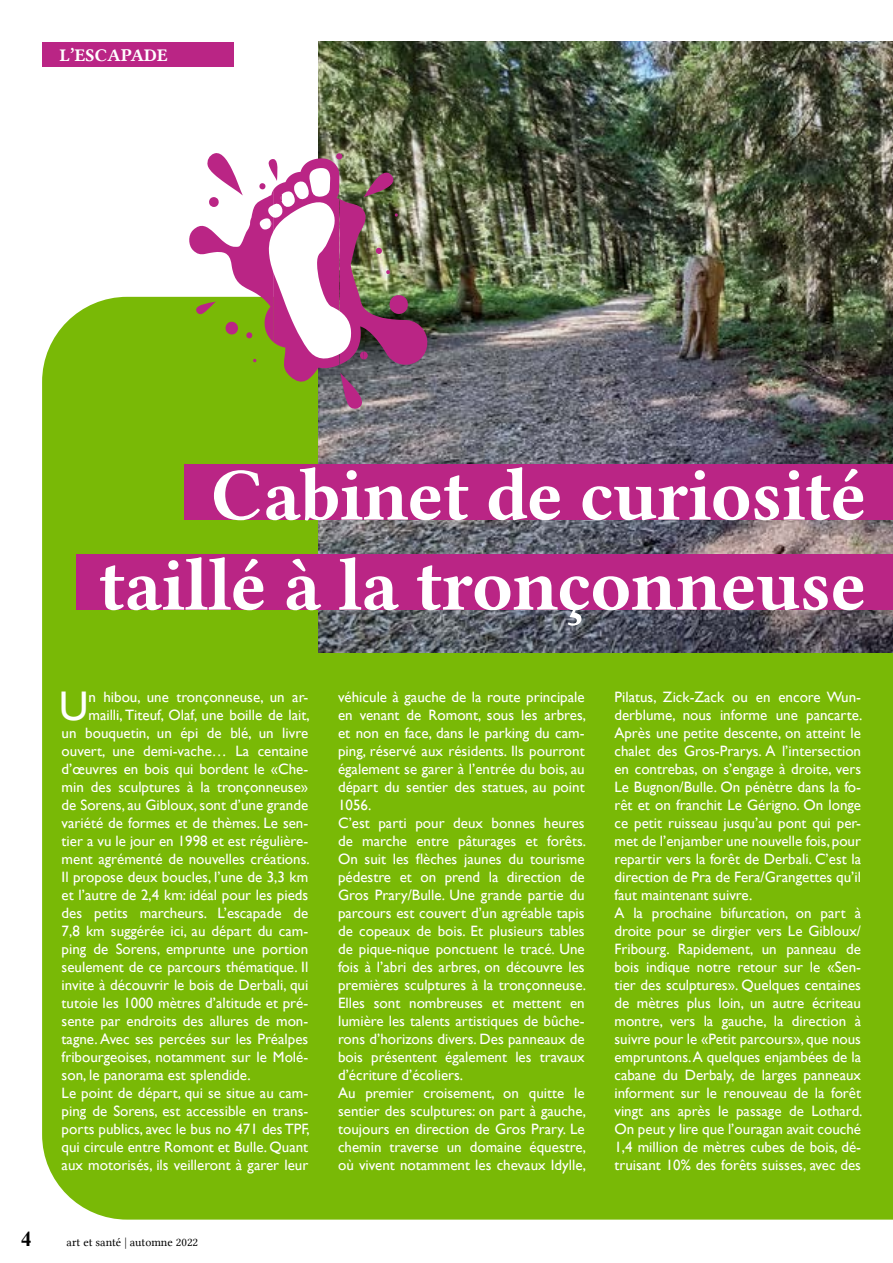
<style>
.page{position:relative;width:893px;height:1263px;background:#fff}
.page>*{position:absolute;margin:0;border:0;box-sizing:border-box;transform-origin:0 0}
.t1{font:75px/90px "Lin Libertine B";letter-spacing:-.015em;color:#fff;text-align:right}
.t2{font:41.4px "Gill Sans";color:#fff}
.t3{font:700 21px "Times New Roman";color:#000}
.t4{font:18px "Lin Libertine B";color:#fff}
.t5{font:15px/18px "Gill Sans";color:#fff}
.t6{font:12px "Lin Libertine";color:#000}
</style>
<div class="page">
<div style="left:42px;top:297px;width:851px;height:922px;background:#79b906"></div>
<div style="left:43px;top:43px;width:191px;height:24px;background:#ba2585"></div>
<img style="left:319px;top:41px;width:574px;height:612px">
<img style="left:188px;top:152px;width:242px;height:258px">
<svg style="left:259px;top:167px;width:93px;height:194px"></svg>
<div style="left:185px;top:464px;width:708px;height:56px;background:#ba2585"></div>
<div style="left:77px;top:554px;width:816px;height:56px;background:#ba2585"></div>
<p class="t4" style="left:60px;top:42px;width:110px">L’ESCAPADE</p>
<h1 class="t1" style="left:98px;top:449px;width:770px">Cabinet de curiosité taillé à la tronçonneuse</h1>
<h2 class="t2" style="left:59px;top:682px;width:31px">U</h2>
<p class="t5" style="left:88px;top:688px;width:221px">n hibou, une tronçonneuse, un ar-</p>
<p class="t5" style="left:88px;top:706px;width:223px">mailli, Titeuf, Olaf, une boille de lait,</p>
<p class="t5" style="left:62px;top:724px;width:248px">un bouquetin, un épi de blé, un livre</p>
<p class="t5" style="left:62px;top:742px;width:248px">ouvert, une demi-vache… La centaine</p>
<p class="t5" style="left:62px;top:760px;width:248px">d’œuvres en bois qui bordent le «Che-</p>
<p class="t5" style="left:62px;top:778px;width:248px">min des sculptures à la tronçonneuse»</p>
<p class="t5" style="left:62px;top:796px;width:248px">de Sorens, au Gibloux, sont d’une grande</p>
<p class="t5" style="left:62px;top:814px;width:248px">variété de formes et de thèmes. Le sen-</p>
<p class="t5" style="left:62px;top:832px;width:248px">tier a vu le jour en 1998 et est régulière-</p>
<p class="t5" style="left:62px;top:850px;width:250px">ment agrémenté de nouvelles créations.</p>
<p class="t5" style="left:62px;top:868px;width:248px">Il propose deux boucles, l’une de 3,3 km</p>
<p class="t5" style="left:62px;top:886px;width:248px">et l’autre de 2,4 km: idéal pour les pieds</p>
<p class="t5" style="left:62px;top:904px;width:248px">des petits marcheurs. L’escapade de</p>
<p class="t5" style="left:62px;top:922px;width:248px">7,8 km suggérée ici, au départ du cam-</p>
<p class="t5" style="left:62px;top:940px;width:248px">ping de Sorens, emprunte une portion</p>
<p class="t5" style="left:62px;top:958px;width:248px">seulement de ce parcours thématique. Il</p>
<p class="t5" style="left:62px;top:976px;width:248px">invite à découvrir le bois de Derbali, qui</p>
<p class="t5" style="left:62px;top:994px;width:248px">tutoie les 1000 mètres d’altitude et pré-</p>
<p class="t5" style="left:62px;top:1012px;width:248px">sente par endroits des allures de mon-</p>
<p class="t5" style="left:62px;top:1030px;width:248px">tagne. Avec ses percées sur les Préalpes</p>
<p class="t5" style="left:62px;top:1048px;width:248px">fribourgeoises, notamment sur le Molé-</p>
<p class="t5" style="left:62px;top:1066px;width:191px">son, le panorama est splendide.</p>
<p class="t5" style="left:62px;top:1084px;width:248px">Le point de départ, qui se situe au cam-</p>
<p class="t5" style="left:62px;top:1102px;width:248px">ping de Sorens, est accessible en trans-</p>
<p class="t5" style="left:62px;top:1120px;width:250px">ports publics, avec le bus no 471 des TPF,</p>
<p class="t5" style="left:62px;top:1138px;width:248px">qui circule entre Romont et Bulle. Quant</p>
<p class="t5" style="left:62px;top:1156px;width:248px">aux motorisés, ils veilleront à garer leur</p>
<h3 class="t3" style="left:21px;top:1225px;width:12px">4</h3>
<p class="t6" style="left:67px;top:1235px;width:133px">art et santé | automne 2022</p>
<p class="t5" style="left:338px;top:688px;width:250px">véhicule à gauche de la route principale en venant de Romont, sous les arbres, et non en face, dans le parking du cam&shy;ping, réservé aux résidents. Ils pourront également se garer à l’entrée du bois, au départ du sentier des statues, au point 1056.<br>C’est parti pour deux bonnes heures de marche entre pâturages et forêts.<br>On suit les flèches jaunes du tourisme pédestre et on prend la direction de Gros Prary/Bulle. Une grande partie du parcours est couvert d’un agréable tapis de copeaux de bois. Et plusieurs tables de pique-nique ponctuent le tracé. Une fois à l’abri des arbres, on découvre les premières sculptures à la tronçonneuse.<br>Elles sont nombreuses et mettent en lumière les talents artistiques de bûche&shy;rons d’horizons divers. Des panneaux de bois présentent également les travaux d’écriture d’écoliers.<br>Au premier croisement, on quitte le sentier des sculptures: on part à gauche, toujours en direction de Gros Prary. Le chemin traverse un domaine équestre, où vivent notamment les chevaux Idylle,</p>
<p class="t5" style="left:614px;top:688px;width:250px">Pilatus, Zick-Zack ou en encore Wun&shy;derblume, nous informe une pancarte.<br>Après une petite descente, on atteint le chalet des Gros-Prarys. A l’intersection en contrebas, on s’engage à droite, vers Le Bugnon/Bulle. On pénètre dans la fo&shy;rêt et on franchit Le Gérigno. On longe ce petit ruisseau jusqu’au pont qui per&shy;met de l’enjamber une nouvelle fois, pour repartir vers la forêt de Derbali. C’est la direction de Pra de Fera/Grangettes qu’il faut maintenant suivre.<br>A la prochaine bifurcation, on part à droite pour se dirgier vers Le Gibloux/ Fribourg. Rapidement, un panneau de bois indique notre retour sur le «Sen&shy;tier des sculptures». Quelques centaines de mètres plus loin, un autre écriteau montre, vers la gauche, la direction à suivre pour le «Petit parcours», que nous empruntons. A quelques enjambées de la cabane du Derbaly, de larges panneaux informent sur le renouveau de la forêt vingt ans après le passage de Lothard.<br>On peut y lire que l’ouragan avait couché 1,4 million de mètres cubes de bois, dé&shy;truisant 10% des forêts suisses, avec des</p>
</div>
